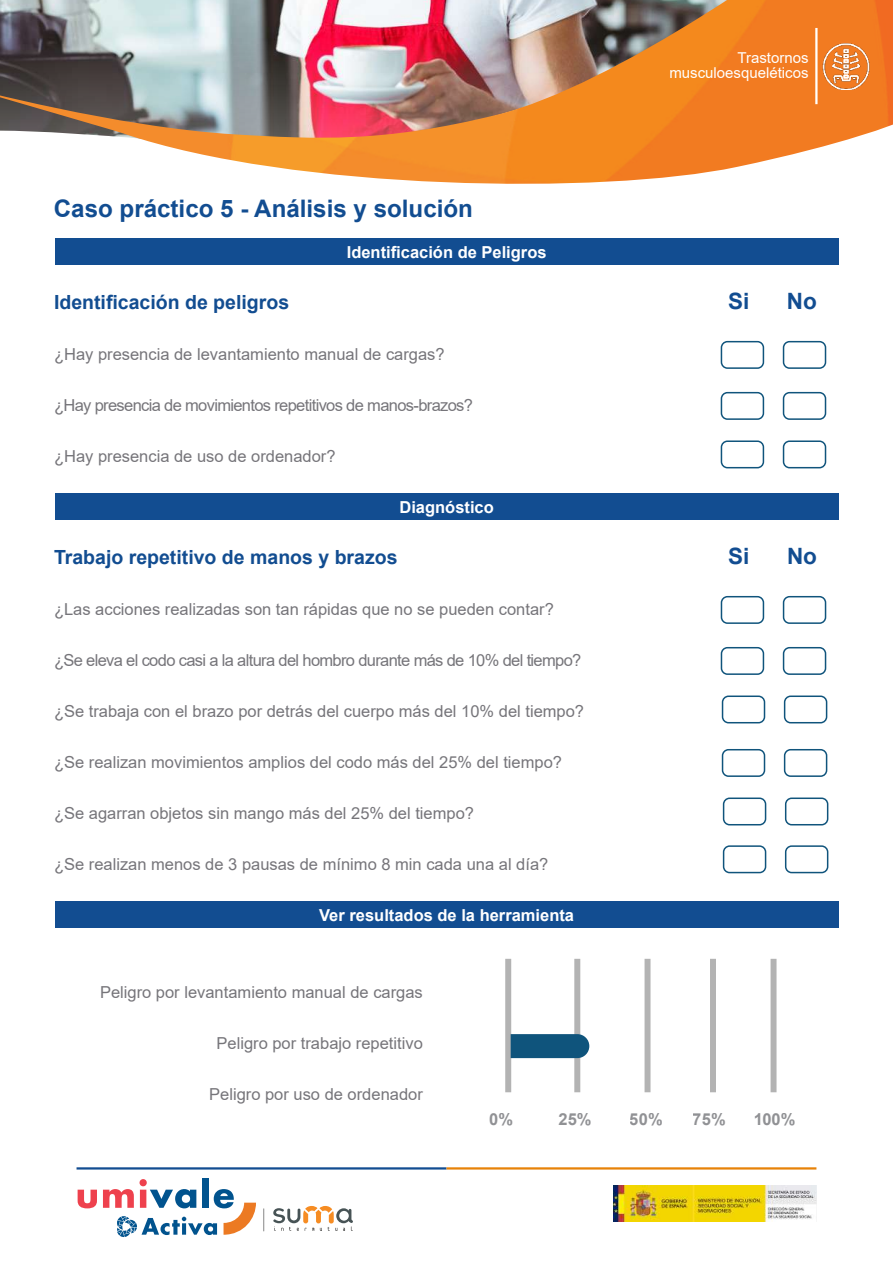
<style>
.page{position:relative;width:893px;height:1263px;background:#fff}
.page>*{position:absolute;margin:0;border:0;box-sizing:border-box;transform-origin:0 0}
.t1{font:700 24.15px "Arial";color:#124d91}
.t2{font:700 22.5px "Arial";color:#124d91}
.t3{font:700 19.5px "Arial";color:#124d91}
.t4{font:16.5px "Arial";color:#76757a}
.t5{font:16.5px "Arial";letter-spacing:-.04em;color:#76757a}
.t6{font:700 16.5px "Arial";color:#fff}
.t7{font:700 16.5px "Arial";color:#75767a}
.t8{font:15px/15px "Arial";color:#fff;text-align:right}
</style>
<div class="page">
<img style="left:0;top:0;width:893px;height:184px">
<hr style="left:815px;top:28px;width:2px;height:76px;background:#fff">
<img style="left:823px;top:43px;width:46px;height:47px">
<hr style="left:77px;top:1167px;width:369px;height:2px;background:#124d91">
<hr style="left:446px;top:1167px;width:370px;height:2px;background:#e78208">
<img style="left:614px;top:1185px;width:202px;height:36px">
<svg style="left:273px;top:1206px;width:80px;height:25px"></svg>
<svg style="left:264px;top:1208px;width:1px;height:23px"></svg>
<svg style="left:78px;top:1190px;width:19px;height:18px"></svg>
<div style="left:203px;top:1178px;width:6px;height:30px;background:#01538e"></div>
<svg style="left:103px;top:1179px;width:153px;height:58px"></svg>
<div style="left:721px;top:341px;width:43px;height:28px;border:2px solid #10547c;border-radius:6px"></div>
<div style="left:721px;top:392px;width:43px;height:28px;border:2px solid #10547c;border-radius:6px"></div>
<div style="left:721px;top:440px;width:43px;height:28px;border:2px solid #10547c;border-radius:6px"></div>
<div style="left:783px;top:341px;width:43px;height:28px;border:2px solid #10547c;border-radius:6px"></div>
<div style="left:783px;top:392px;width:43px;height:28px;border:2px solid #10547c;border-radius:6px"></div>
<div style="left:783px;top:440px;width:43px;height:28px;border:2px solid #10547c;border-radius:6px"></div>
<div style="left:721px;top:596px;width:43px;height:28px;border:2px solid #10547c;border-radius:6px"></div>
<div style="left:721px;top:647px;width:43px;height:28px;border:2px solid #10547c;border-radius:6px"></div>
<div style="left:722px;top:749px;width:43px;height:28px;border:2px solid #10547c;border-radius:6px"></div>
<div style="left:722px;top:695px;width:43px;height:28px;border:2px solid #10547c;border-radius:6px"></div>
<div style="left:723px;top:797px;width:43px;height:28px;border:2px solid #10547c;border-radius:6px"></div>
<div style="left:783px;top:596px;width:43px;height:28px;border:2px solid #10547c;border-radius:6px"></div>
<div style="left:783px;top:647px;width:43px;height:28px;border:2px solid #10547c;border-radius:6px"></div>
<div style="left:784px;top:749px;width:43px;height:28px;border:2px solid #10547c;border-radius:6px"></div>
<div style="left:784px;top:695px;width:43px;height:28px;border:2px solid #10547c;border-radius:6px"></div>
<div style="left:785px;top:797px;width:43px;height:28px;border:2px solid #10547c;border-radius:6px"></div>
<div style="left:55px;top:238px;width:784px;height:27px;background:#124d91"></div>
<div style="left:55px;top:493px;width:784px;height:26px;background:#124d91"></div>
<div style="left:723px;top:845px;width:43px;height:28px;border:2px solid #10547c;border-radius:6px"></div>
<div style="left:785px;top:845px;width:43px;height:28px;border:2px solid #10547c;border-radius:6px"></div>
<div style="left:505px;top:959px;width:6px;height:133px;background:#b3b3b3"></div>
<div style="left:574px;top:959px;width:6px;height:133px;background:#b3b3b3"></div>
<div style="left:644px;top:959px;width:6px;height:133px;background:#b3b3b3"></div>
<div style="left:710px;top:959px;width:6px;height:133px;background:#b3b3b3"></div>
<div style="left:770px;top:959px;width:6px;height:133px;background:#b3b3b3"></div>
<svg style="left:511px;top:1034px;width:78px;height:24px;background:#175980"></svg>
<div style="left:55px;top:901px;width:784px;height:27px;background:#124d91"></div>
<h1 class="t1" style="left:54px;top:191px;width:421px">Caso práctico 5 - Análisis y solución</h1>
<p class="t6" style="left:347px;top:241px;width:201px">Identificación de Peligros</p>
<p class="t3" style="left:54px;top:288px;width:237px">Identificación de peligros</p>
<p class="t4" style="left:54px;top:343px;width:392px">¿Hay presencia de levantamiento manual de cargas?</p>
<p class="t5" style="left:54px;top:394px;width:421px">¿Hay presencia de movimientos repetitivos de manos-brazos?</p>
<p class="t4" style="left:54px;top:445px;width:283px">¿Hay presencia de uso de ordenador?</p>
<p class="t6" style="left:399px;top:496px;width:96px">Diagnóstico</p>
<p class="t3" style="left:54px;top:543px;width:345px">Trabajo repetitivo de manos y brazos</p>
<p class="t4" style="left:54px;top:598px;width:501px">¿Las acciones realizadas son tan rápidas que no se pueden contar?</p>
<p class="t5" style="left:54px;top:649px;width:529px">¿Se eleva el codo casi a la altura del hombro durante más de 10% del tiempo?</p>
<p class="t4" style="left:54px;top:700px;width:532px">¿Se trabaja con el brazo por detrás del cuerpo más del 10% del tiempo?</p>
<p class="t4" style="left:54px;top:751px;width:510px">¿Se realizan movimientos amplios del codo más del 25% del tiempo?</p>
<p class="t4" style="left:54px;top:802px;width:422px">¿Se agarran objetos sin mango más del 25% del tiempo?</p>
<p class="t4" style="left:54px;top:853px;width:496px">¿Se realizan menos de 3 pausas de mínimo 8 min cada una al día?</p>
<p class="t6" style="left:319px;top:904px;width:256px">Ver resultados de la herramienta</p>
<p class="t4" style="left:100px;top:980px;width:324px">Peligro por levantamiento manual de cargas</p>
<p class="t4" style="left:217px;top:1031px;width:208px">Peligro por trabajo repetitivo</p>
<p class="t4" style="left:209px;top:1082px;width:215px">Peligro por uso de ordenador</p>
<p class="t8" style="left:669px;top:50px;width:141px">Trastornos musculoesqueléticos</p>
<h2 class="t2" style="left:728px;top:285px;width:23px">Si</h2>
<h2 class="t2" style="left:787px;top:285px;width:31px">No</h2>
<h2 class="t2" style="left:728px;top:540px;width:23px">Si</h2>
<h2 class="t2" style="left:787px;top:540px;width:31px">No</h2>
<p class="t7" style="left:489px;top:1108px;width:25px">0%</p>
<p class="t7" style="left:559px;top:1108px;width:35px">25%</p>
<p class="t7" style="left:630px;top:1108px;width:35px">50%</p>
<p class="t7" style="left:693px;top:1108px;width:35px">75%</p>
<p class="t7" style="left:753px;top:1108px;width:44px">100%</p>
</div>
